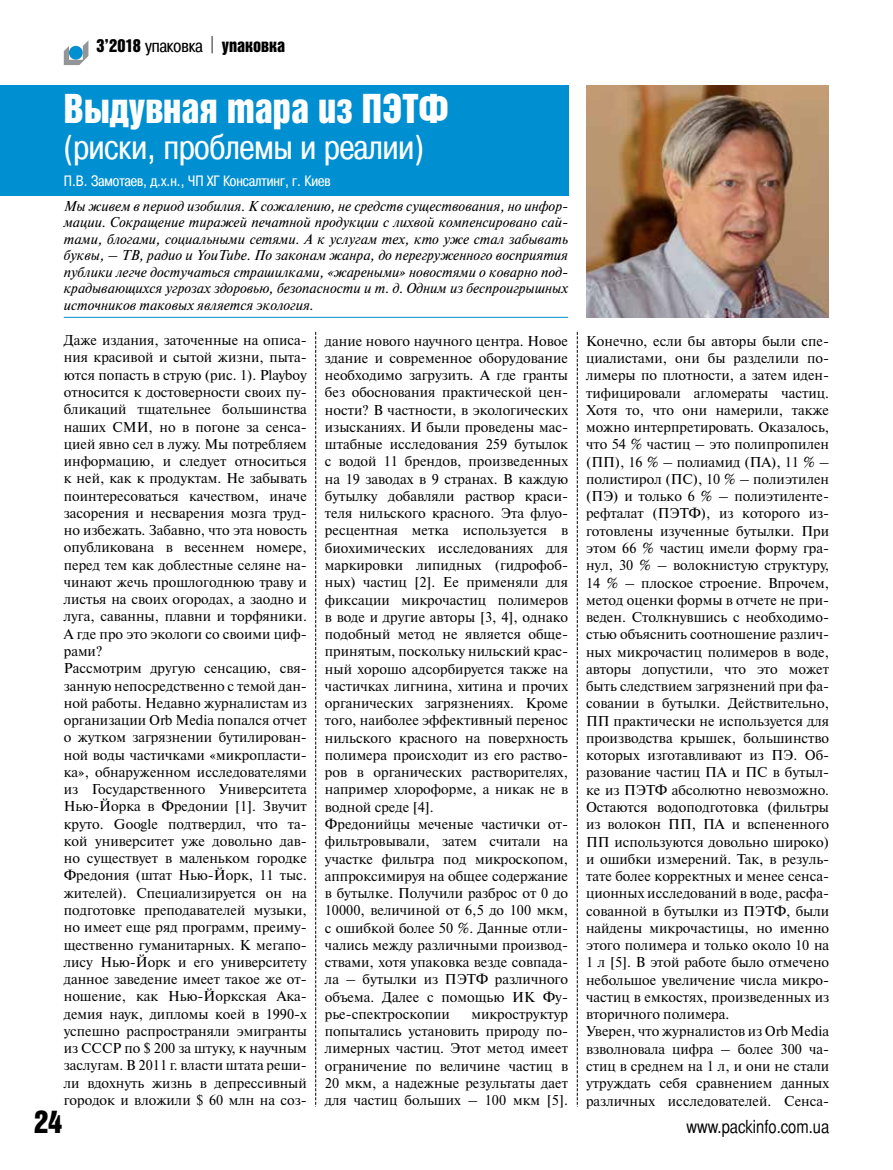
<style>
.page{position:relative;width:893px;height:1170px;background:#fff}
.page>*{position:absolute;margin:0;border:0;box-sizing:border-box;transform-origin:0 0}
.t1{font:40.5px "Bastion Kontrast Alt C";color:#fff}
.t2{font:34.5px "Pragmatica Cond C";color:#fff}
.t3{font:31.5px "Bastion Kontrast Alt C";color:#000}
.t4{font:18px "Bastion Kontrast Alt C";color:#000}
.t5{font:18px "Bastion C";color:#000}
.t6{font:15px "Pragmatica Cond C";color:#fff}
.t7{font:14.25px/17.2px "Newton C";color:#000}
.t8{font:italic 14.25px/16.5px "Newton C";color:#000;text-align:justify}
.s1{font-family:"Pragmatica Cond C"}
</style>
<div class="page">
<div style="left:0;top:85px;width:568px;height:111px;background:#008fd0"></div>
<svg style="left:315px;top:332px;width:1px;height:773px"></svg>
<svg style="left:577px;top:332px;width:1px;height:773px"></svg>
<svg style="left:64px;top:41px;width:24px;height:24px"></svg>
<img style="left:586px;top:85px;width:243px;height:233px">
<hr style="left:64px;top:317px;width:504px;height:1px;background:#008fd0">
<p class="t4" style="left:97px;top:36px;width:190px">3’2018 <span class="s1">упаковка</span> упаковка</p>
<h1 class="t1" style="left:64px;top:88px;width:387px">Выдувная тара из ПЭТФ</h1>
<h2 class="t2" style="left:64px;top:128px;width:362px">(риски, проблемы и реалии)</h2>
<p class="t6" style="left:64px;top:172px;width:268px">П.В. Замотаев, д.х.н., ЧП ХГ Консалтинг, г. Киев</p>
<p class="t8" style="left:64px;top:198px;width:506px">Мы живем в период изобилия. К сожалению, не средств существования, но инфор&shy;мации. Сокращение тиражей печатной продукции с лихвой компенсировано сай&shy;тами, блогами, социальными сетями. А к услугам тех, кто уже стал забывать буквы, – ТВ, радио и YouTube. По законам жанра, до перегруженного восприятия публики легче достучаться страшилками, «жареными» новостями о коварно под&shy;крадывающихся угрозах здоровью, безопасности и т. д. Одним из беспроигрышных источников таковых является экология.</p>
<p class="t7" style="left:64px;top:332px;width:245px">Даже издания, заточенные на описа&shy;ния красивой и сытой жизни, пыта&shy;ются попасть в струю (рис. 1). Playboy относится к достоверности своих пу&shy;бликаций тщательнее большинства наших СМИ, но в погоне за сенса&shy;цией явно сел в лужу. Мы потребляем информацию, и следует относиться к ней, как к продуктам. Не забывать поинтересоваться качеством, иначе засорения и несварения мозга труд&shy;но избежать. Забавно, что эта новость опубликована в весеннем номере, перед тем как доблестные селяне на&shy;чинают жечь прошлогоднюю траву и листья на своих огородах, а заодно и луга, саванны, плавни и торфяники.<br>А где про это экологи со своими циф&shy;рами?<br>Рассмотрим другую сенсацию, свя&shy;занную непосредственно с темой дан&shy;ной работы. Недавно журналистам из организации Orb Media попался отчет о жутком загрязнении бутилирован&shy;ной воды частичками «микропласти&shy;ка», обнаруженном исследователями из Государственного Университета Нью-Йорка в Фредонии [1]. Звучит круто. Google подтвердил, что та&shy;кой университет уже довольно дав&shy;но существует в маленьком городке Фредония (штат Нью-Йорк, 11 тыс. жителей). Специализируется он на подготовке преподавателей музыки, но имеет еще ряд программ, преиму&shy;щественно гуманитарных. К мегапо&shy;лису Нью-Йорк и его университету данное заведение имеет такое же от&shy;ношение, как Нью-Йоркская Ака&shy;демия наук, дипломы коей в 1990-х успешно распространяли эмигранты из СССР по $ 200 за штуку, к научным заслугам. В 2011 г. власти штата реши&shy;ли вдохнуть жизнь в депрессивный городок и вложили $ 60 млн на соз-</p>
<p class="t7" style="left:325px;top:332px;width:245px">дание нового научного центра. Новое здание и современное оборудование необходимо загрузить. А где гранты без обоснования практической цен&shy;ности? В частности, в экологических изысканиях. И были проведены мас&shy;штабные исследования 259 бутылок с водой 11 брендов, произведенных на 19 заводах в 9 странах. В каждую бутылку добавляли раствор краси&shy;теля нильского красного. Эта флуо&shy;ресцентная метка используется в биохимических исследованиях для маркировки липидных (гидрофоб&shy;ных) частиц [2]. Ее применяли для фиксации микрочастиц полимеров в воде и другие авторы [3, 4], однако подобный метод не является обще&shy;принятым, поскольку нильский крас&shy;ный хорошо адсорбируется также на частичках лигнина, хитина и прочих органических загрязнениях. Кроме того, наиболее эффективный перенос нильского красного на поверхность полимера происходит из его раство&shy;ров в органических растворителях, например хлороформе, а никак не в водной среде [4].<br>Фредонийцы меченые частички от&shy;фильтровывали, затем считали на участке фильтра под микроскопом, аппроксимируя на общее содержание в бутылке. Получили разброс от 0 до 10000, величиной от 6,5 до 100 мкм, с ошибкой более 50 %. Данные отли&shy;чались между различными производ&shy;ствами, хотя упаковка везде совпада&shy;ла – бутылки из ПЭТФ различного объема. Далее с помощью ИК Фу&shy;рье-спектроскопии</p>
<p class="t7" style="left:325px;top:1005px;width:245px;text-align:justify;text-indent:146px">микроструктур попытались установить природу по&shy;лимерных частиц. Этот метод имеет ограничение по величине частиц в 20 мкм, а надежные результаты дает для частиц больших – 100 мкм [5].</p>
<p class="t7" style="left:586px;top:332px;width:245px">Конечно, если бы авторы были спе&shy;циалистами, они бы разделили по&shy;лимеры по плотности, а затем иден&shy;тифицировали агломераты частиц.<br>Хотя то, что они намерили, также можно интерпретировать. Оказалось, что 54 % частиц – это полипропилен (ПП), 16 % – полиамид (ПА), 11 % – полистирол (ПС), 10 % – полиэтилен (ПЭ) и только 6 % – полиэтиленте&shy;рефталат (ПЭТФ), из которого из&shy;готовлены изученные бутылки. При этом 66 % частиц имели форму гра&shy;нул, 30 % – волокнистую структуру, 14 % – плоское строение. Впрочем, метод оценки формы в отчете не при&shy;веден. Столкнувшись с необходимо&shy;стью объяснить соотношение различ&shy;ных микрочастиц полимеров в воде, авторы допустили, что это может быть следствием загрязнений при фа&shy;совании в бутылки. Действительно, ПП практически не используется для производства крышек, большинство которых изготавливают из ПЭ. Об&shy;разование частиц ПА и ПС в бутыл&shy;ке из ПЭТФ абсолютно невозможно.<br>Остаются водоподготовка (фильтры из волокон ПП, ПА и вспененного ПП используются довольно широко) и ошибки измерений. Так, в резуль&shy;тате более корректных и менее сенса&shy;ционных исследований в воде, расфа&shy;сованной в бутылки из ПЭТФ, были найдены микрочастицы, но именно этого полимера и только около 10 на 1 л [5]. В этой работе было отмечено небольшое увеличение числа микро&shy;частиц в емкостях, произведенных из вторичного полимера.<br>Уверен, что журналистов из Orb Media взволновала цифра – более 300 ча&shy;стиц в среднем на 1 л, и они не стали утруждать себя сравнением данных различных исследователей. Сенса-</p>
<h3 class="t3" style="left:34px;top:1105px;width:30px">24</h3>
<p class="t5" style="left:686px;top:1116px;width:144px">www.packinfo.com.ua</p>
</div>
